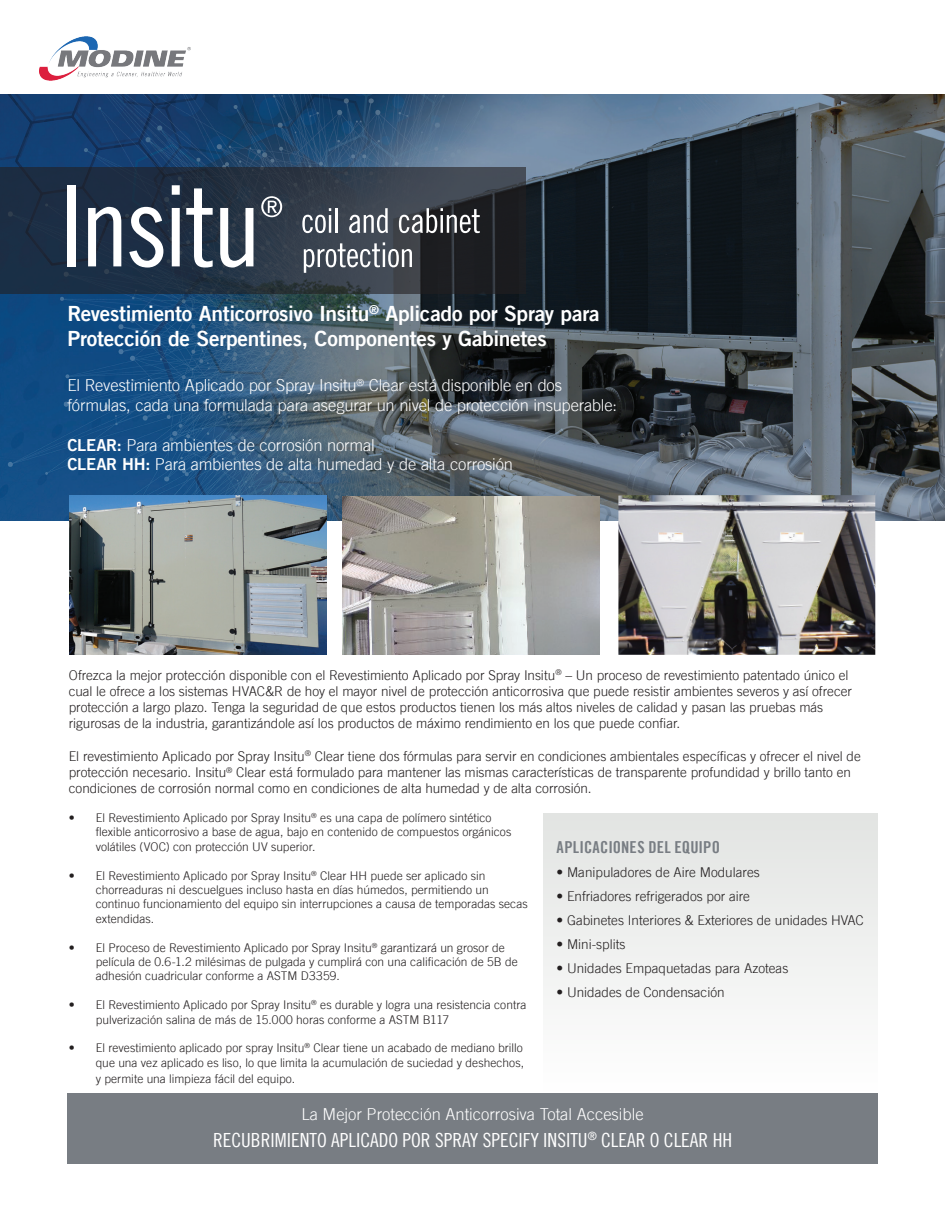
<style>
.page{position:relative;width:945px;height:1215px;background:#fff}
.page>*{position:absolute;margin:0;border:0;box-sizing:border-box;transform-origin:0 0}
.t1{font:21px/25.2px "Trade Gothic LT Bold Two";letter-spacing:-.015em;color:#fff}
.t2{font:19.5px "Trade Gothic LT Cond Eighteen";color:#fff}
.t3{font:300 16.5px/19.8px "Trade Gothic LT";letter-spacing:-.01em;color:#fff}
.t4{font:16.5px "Trade Gothic LT Bold Cond Twenty";letter-spacing:.01em;color:#787d83}
.t5{font:300 13.5px/16.2px "Trade Gothic LT";color:#231f20}
.t6{font:300 12px/14.4px "Trade Gothic LT";color:#231f20}
.s1{font-family:"Trade Gothic LT Bold Two";font-weight:400}
</style>
<div class="page">
<div style="left:543px;top:813px;width:335px;height:278px;background:linear-gradient(to right,#f0f1f0,#f0f1f0)"></div>
<div style="left:68px;top:1094px;width:810px;height:70px;background:#787d83"></div>
<img style="left:0;top:94px;width:945px;height:426px">
<svg style="left:0;top:167px;width:525px;height:126px;background:#273341"></svg>
<div style="left:68px;top:185px;width:8px;height:81px;background:#fff"></div>
<svg style="left:88px;top:207px;width:33px;height:59px"></svg>
<svg style="left:129px;top:207px;width:34px;height:61px"></svg>
<svg style="left:172px;top:185px;width:8px;height:81px"></svg>
<svg style="left:186px;top:188px;width:27px;height:80px"></svg>
<svg style="left:220px;top:208px;width:33px;height:60px"></svg>
<svg style="left:261px;top:196px;width:21px;height:21px"></svg>
<svg style="left:302px;top:208px;width:29px;height:25px"></svg>
<hr style="left:335px;top:208px;width:3px;height:25px;background:#fff">
<svg style="left:349px;top:208px;width:39px;height:25px"></svg>
<svg style="left:399px;top:208px;width:81px;height:25px"></svg>
<svg style="left:304px;top:242px;width:108px;height:31px"></svg>
<img style="left:343px;top:496px;width:256px;height:159px">
<img style="left:618px;top:495px;width:257px;height:160px">
<img style="left:70px;top:496px;width:257px;height:159px">
<img style="left:39px;top:37px;width:151px;height:44px">
<h1 class="t1" style="left:68px;top:300px;width:534px">Revestimiento Anticorrosivo Insitu<sup>®</sup> Aplicado por Spray para<br>Protección de Serpentines, Componentes y Gabinetes</h1>
<p class="t3" style="left:67px;top:375px;width:551px">El Revestimiento Aplicado por Spray Insitu<sup>®</sup> Clear está disponible en dos fórmulas, cada una formulada para asegurar un nivel de protección insuperable:</p>
<p class="t3" style="left:67px;top:435px;width:447px"><span class="s1">CLEAR:</span> Para ambientes de corrosión normal<br><span class="s1">CLEAR HH:</span> Para ambientes de alta humedad y de alta corrosión</p>
<p class="t5" style="left:69px;top:667px;width:785px">Ofrezca la mejor protección disponible con el Revestimiento Aplicado por Spray Insitu<sup>®</sup> – Un proceso de revestimiento patentado único el cual le ofrece a los sistemas HVAC&amp;R de hoy el mayor nivel de protección anticorrosiva que puede resistir ambientes severos y así ofrecer protección a largo plazo. Tenga la seguridad de que estos productos tienen los más altos niveles de calidad y pasan las pruebas más rigurosas de la industria, garantizándole así los productos de máximo rendimiento en los que puede confiar.</p>
<p class="t5" style="left:69px;top:748px;width:794px">El revestimiento Aplicado por Spray Insitu<sup>®</sup> Clear tiene dos fórmulas para servir en condiciones ambientales específicas y ofrecer el nivel de protección necesario. Insitu<sup>®</sup> Clear está formulado para mantener las mismas características de transparente profundidad y brillo tanto en condiciones de corrosión normal como en condiciones de alta humedad y de alta corrosión.</p>
<p class="t6" style="left:96px;top:810px;width:417px;text-indent:-27px">• El Revestimiento Aplicado por Spray Insitu<sup>®</sup> es una capa de polímero sintético flexible anticorrosivo a base de agua, bajo en contenido de compuestos orgánicos volátiles (VOC) con protección UV superior.</p>
<p class="t6" style="left:96px;top:868px;width:434px;text-indent:-27px">• El Revestimiento Aplicado por Spray Insitu<sup>®</sup> Clear HH puede ser aplicado sin chorreaduras ni descuelgues incluso hasta en días húmedos, permitiendo un continuo funcionamiento del equipo sin interrupciones a causa de temporadas secas extendidas.</p>
<p class="t6" style="left:96px;top:940px;width:423px;text-indent:-27px">• El Proceso de Revestimiento Aplicado por Spray Insitu<sup>®</sup> garantizará un grosor de película de 0.6-1.2 milésimas de pulgada y cumplirá con una calificación de 5B de adhesión cuadricular conforme a ASTM D3359.</p>
<p class="t6" style="left:96px;top:998px;width:432px;text-indent:-27px">• El Revestimiento Aplicado por Spray Insitu<sup>®</sup> es durable y logra una resistencia contra pulverización salina de más de 15.000 horas conforme a ASTM B117</p>
<p class="t6" style="left:69px;top:1041px;width:457px;text-align:right">• El revestimiento aplicado por spray Insitu<sup>®</sup> Clear tiene un acabado de mediano brillo que una vez aplicado es liso, lo que limita la acumulación de suciedad y deshechos,</p>
<p class="t6" style="left:96px;top:1071px;width:201px">y permite una limpieza fácil del equipo.</p>
<p class="t3" style="left:302px;top:1104px;width:344px">La Mejor Protección Anticorrosiva Total Accesible</p>
<h2 class="t2" style="left:213px;top:1128px;width:521px">RECUBRIMIENTO APLICADO POR SPRAY SPECIFY INSITU<sup>®</sup> CLEAR O CLEAR HH</h2>
<p class="t4" style="left:557px;top:837px;width:165px">APLICACIONES DEL EQUIPO</p>
<p class="t5" style="left:557px;top:864px;width:205px">• Manipuladores de Aire Modulares</p>
<p class="t5" style="left:557px;top:888px;width:195px">• Enfriadores refrigerados por aire</p>
<p class="t5" style="left:557px;top:912px;width:309px">• Gabinetes Interiores &amp; Exteriores de unidades HVAC</p>
<p class="t5" style="left:557px;top:936px;width:70px">• Mini-splits</p>
<p class="t5" style="left:557px;top:960px;width:233px">• Unidades Empaquetadas para Azoteas</p>
<p class="t5" style="left:557px;top:984px;width:170px">• Unidades de Condensación</p>
</div>
